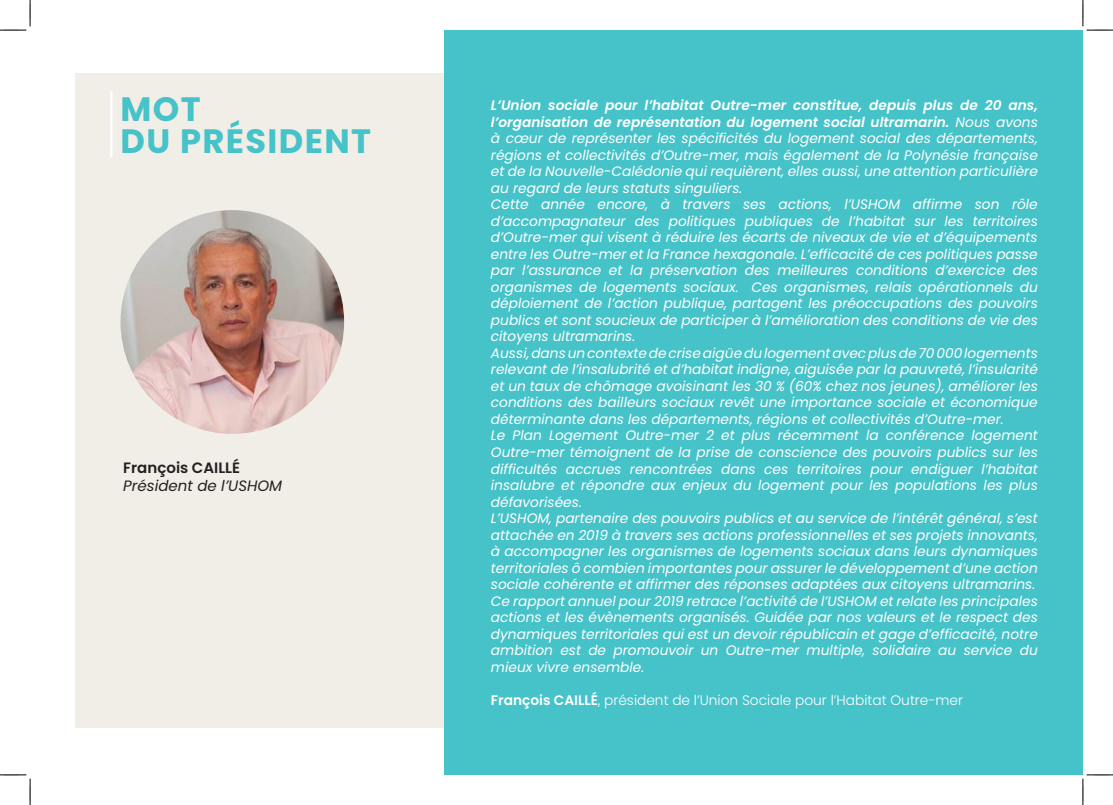
<style>
.page{position:relative;width:1113px;height:805px;background:#fff}
.page>*{position:absolute;margin:0;border:0;box-sizing:border-box;transform-origin:0 0}
.t1{font:700 33.75px "Poppins";letter-spacing:.04em;color:#46c2c9}
.t2{font:italic 15px "Poppins";color:#231f20}
.t3{font:600 15px "Poppins";color:#231f20}
.t4{font:italic 13.75px/16.5px "Poppins";color:#fff;text-align:justify}
.t5{font:300 13.75px "Poppins";color:#fff}
.s1{font-weight:600}
</style>
<div class="page">
<div style="left:75px;top:73px;width:739px;height:654px;background:#f0eee7"></div>
<img style="left:120px;top:210px;width:224px;height:223px;border-radius:112px">
<div style="left:445px;top:30px;width:637px;height:744px;background:#46c2c9"></div>
<hr style="left:110px;top:91px;width:2px;height:66px;background:#fff">
<svg style="left:0;top:0;width:31px;height:31px"></svg>
<svg style="left:0;top:774px;width:31px;height:30px"></svg>
<svg style="left:1082px;top:0;width:31px;height:31px"></svg>
<svg style="left:1082px;top:773px;width:31px;height:31px"></svg>
<p class="t1" style="left:120px;top:89px;width:82px">MOT</p>
<p class="t1" style="left:120px;top:122px;width:252px">DU PRÉSIDENT</p>
<p class="t3" style="left:123px;top:458px;width:118px">François CAILLÉ</p>
<p class="t2" style="left:123px;top:476px;width:160px">Président de l’USHOM</p>
<p class="t4" style="left:491px;top:97px;width:548px"><span class="s1">L’Union sociale pour l’habitat Outre-mer constitue, depuis plus de 20 ans, l’organisation de représentation du logement social ultramarin.</span> Nous avons à cœur de représenter les spécificités du logement social des départements, régions et collectivités d’Outre-mer, mais également de la Polynésie française et de la Nouvelle-Calédonie qui requièrent, elles aussi, une attention particulière au regard de leurs statuts singuliers.</p>
<p class="t4" style="left:491px;top:196px;width:548px">Cette année encore, à travers ses actions, l’USHOM affirme son rôle d’accompagnateur des politiques publiques de l’habitat sur les territoires d’Outre-mer qui visent à réduire les écarts de niveaux de vie et d’équipements entre les Outre-mer et la France hexagonale. L’efficacité de ces politiques passe par l’assurance et la préservation des meilleures conditions d’exercice des organismes de logements sociaux. Ces organismes, relais opérationnels du déploiement de l’action publique, partagent les préoccupations des pouvoirs publics et sont soucieux de participer à l’amélioration des conditions de vie des citoyens ultramarins.</p>
<p class="t4" style="left:491px;top:345px;width:548px">Aussi, dans un contexte de crise aigüe du logement avec plus de 70 000 logements relevant de l’insalubrité et d’habitat indigne, aiguisée par la pauvreté, l’insularité et un taux de chômage avoisinant les 30 % (60% chez nos jeunes), améliorer les conditions des bailleurs sociaux revêt une importance sociale et économique déterminante dans les départements, régions et collectivités d’Outre-mer.</p>
<p class="t4" style="left:491px;top:427px;width:548px">Le Plan Logement Outre-mer 2 et plus récemment la conférence logement Outre-mer témoignent de la prise de conscience des pouvoirs publics sur les difficultés accrues rencontrées dans ces territoires pour endiguer l’habitat insalubre et répondre aux enjeux du logement pour les populations les plus défavorisées.</p>
<p class="t4" style="left:491px;top:510px;width:548px">L’USHOM, partenaire des pouvoirs publics et au service de l’intérêt général, s’est attachée en 2019 à travers ses actions professionnelles et ses projets innovants, à accompagner les organismes de logements sociaux dans leurs dynamiques territoriales ô combien importantes pour assurer le développement d’une action sociale cohérente et affirmer des réponses adaptées aux citoyens ultramarins.</p>
<p class="t4" style="left:491px;top:592px;width:548px">Ce rapport annuel pour 2019 retrace l’activité de l’USHOM et relate les principales actions et les évènements organisés. Guidée par nos valeurs et le respect des dynamiques territoriales qui est un devoir républicain et gage d’efficacité, notre ambition est de promouvoir un Outre-mer multiple, solidaire au service du mieux vivre ensemble.</p>
<p class="t5" style="left:491px;top:691px;width:474px"><span class="s1">François CAILLÉ</span>, président de l’Union Sociale pour l’Habitat Outre-mer</p>
</div>
